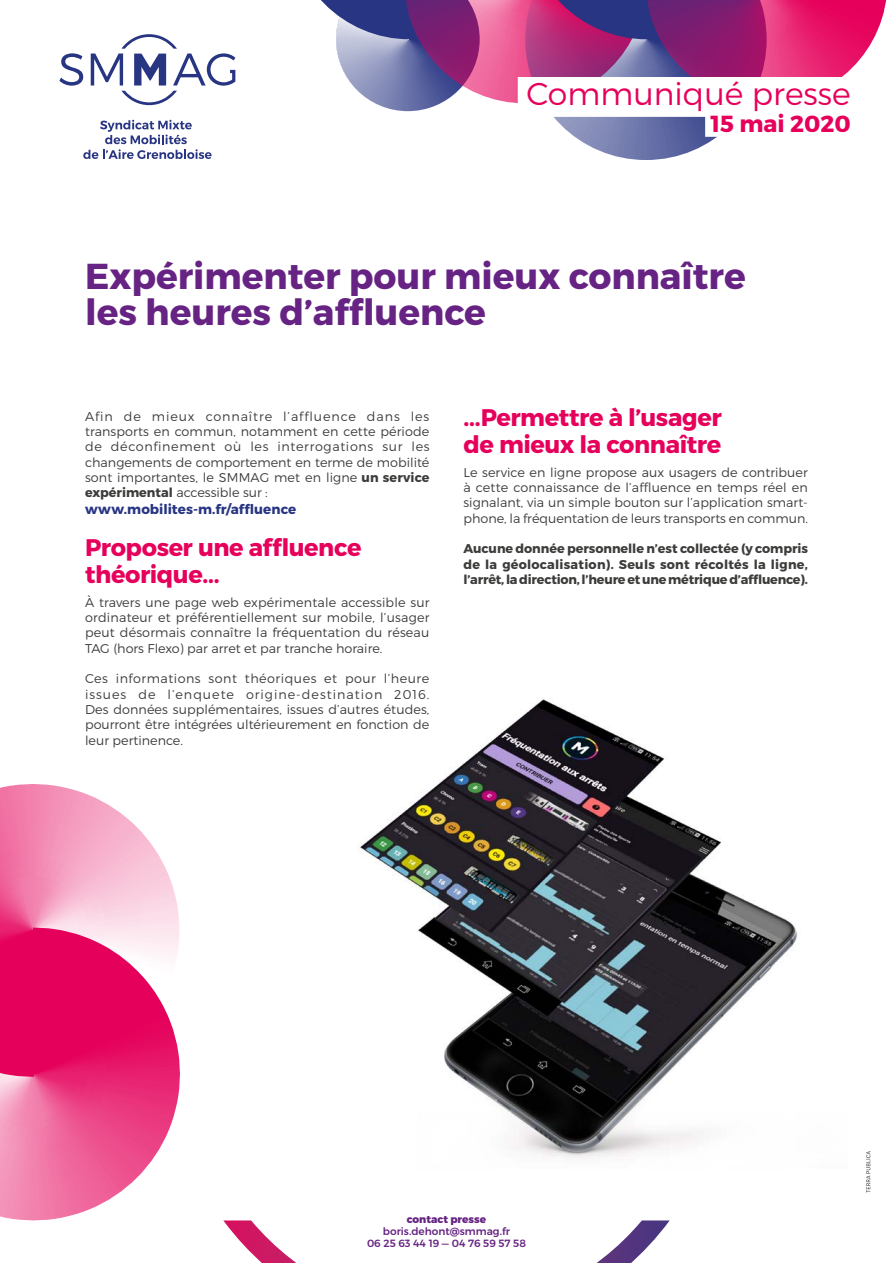
<style>
.page{position:relative;width:893px;height:1263px;background:#fff}
.page>*{position:absolute;margin:0;border:0;box-sizing:border-box;transform-origin:0 0}
.t1{font:700 36px/36px "Montserrat";color:#662383}
.t2{font:300 31.5px "Montserrat";color:#e6005b}
.t3{font:700 24px/27px "Montserrat";letter-spacing:-.02em;color:#e6005b}
.t4{font:700 23.25px "Montserrat";color:#e6005b}
.t5{font:700 13.5px "Montserrat";letter-spacing:.005em;color:#283583}
.t6{font:300 12.75px/15.3px "Montserrat";color:#3c3c3b;text-align:justify}
.t7{font:700 12.75px/15.3px "Montserrat";letter-spacing:-.015em;color:#3c3c3b;text-align:justify}
.t8{font:500 10.5px/12px "Montserrat";color:#662383;text-align:center}
.t9{font:800 10.5px "Montserrat";color:#662383}
.s1{font-weight:700}
</style>
<div class="page">
<svg style="left:223px;top:1220px;width:447px;height:43px"></svg>
<svg style="left:321px;top:0;width:566px;height:160px"></svg>
<div style="left:518px;top:77px;width:333px;height:40px;background:#fff"></div>
<div style="left:705px;top:110px;width:146px;height:27px;background:#fff"></div>
<svg style="left:0;top:784px;width:179px;height:143px"></svg>
<svg style="left:0;top:927px;width:180px;height:293px;background:#ed5491"></svg>
<img style="left:360px;top:698px;width:438px;height:460px">
<svg style="left:866px;top:1151px;width:4px;height:41px"></svg>
<svg style="left:59px;top:53px;width:24px;height:33px"></svg>
<svg style="left:91px;top:34px;width:144px;height:71px"></svg>
<svg style="left:83px;top:120px;width:129px;height:39px"></svg>
<h2 class="t2" style="left:526px;top:75px;width:326px">Communiqué presse</h2>
<h3 class="t4" style="left:710px;top:109px;width:142px">15 mai 2020</h3>
<h1 class="t1" style="left:85px;top:259px;width:662px">Expérimenter pour mieux connaître les heures d’affluence</h1>
<p class="t6" style="left:85px;top:408px;width:346px">Afin de mieux connaître l’affluence dans les transports en commun, notamment en cette période de déconfinement où les interrogations sur les changements de comportement en terme de mobilité sont importantes, le SMMAG met en ligne <span class="s1">un service expérimental</span> accessible sur :</p>
<p class="t5" style="left:85px;top:500px;width:213px">www.mobilites-m.fr/affluence</p>
<h3 class="t3" style="left:85px;top:534px;width:278px">Proposer une affluence théorique...</h3>
<p class="t6" style="left:85px;top:594px;width:346px">À travers une page web expérimentale accessible sur ordinateur et préférentiellement sur mobile, l’usager peut désormais connaître la fréquentation du réseau TAG (hors Flexo) par arret et par tranche horaire.</p>
<p class="t6" style="left:85px;top:671px;width:346px">Ces informations sont théoriques et pour l’heure issues de l’enquete origine-destination 2016.<br>Des données supplémentaires, issues d’autres études, pourront être intégrées ultérieurement en fonction de leur pertinence.</p>
<h3 class="t3" style="left:463px;top:404px;width:260px">...Permettre à l’usager de mieux la connaître</h3>
<p class="t6" style="left:463px;top:464px;width:346px">Le service en ligne propose aux usagers de contribuer à cette connaissance de l’affluence en temps réel en signalant, via un simple bouton sur l’application smart&shy;phone, la fréquentation de leurs transports en commun.</p>
<p class="t7" style="left:463px;top:541px;width:346px">Aucune donnée personnelle n’est collectée (y compris de la géolocalisation). Seuls sont récoltés la ligne, l’arrêt, la direction, l’heure et une métrique d’affluence).</p>
<p class="t9" style="left:407px;top:1213px;width:81px">contact presse</p>
<p class="t8" style="left:367px;top:1226px;width:160px">boris.dehont@smmag.fr<br>06 25 63 44 19 — 04 76 59 57 58</p>
</div>
